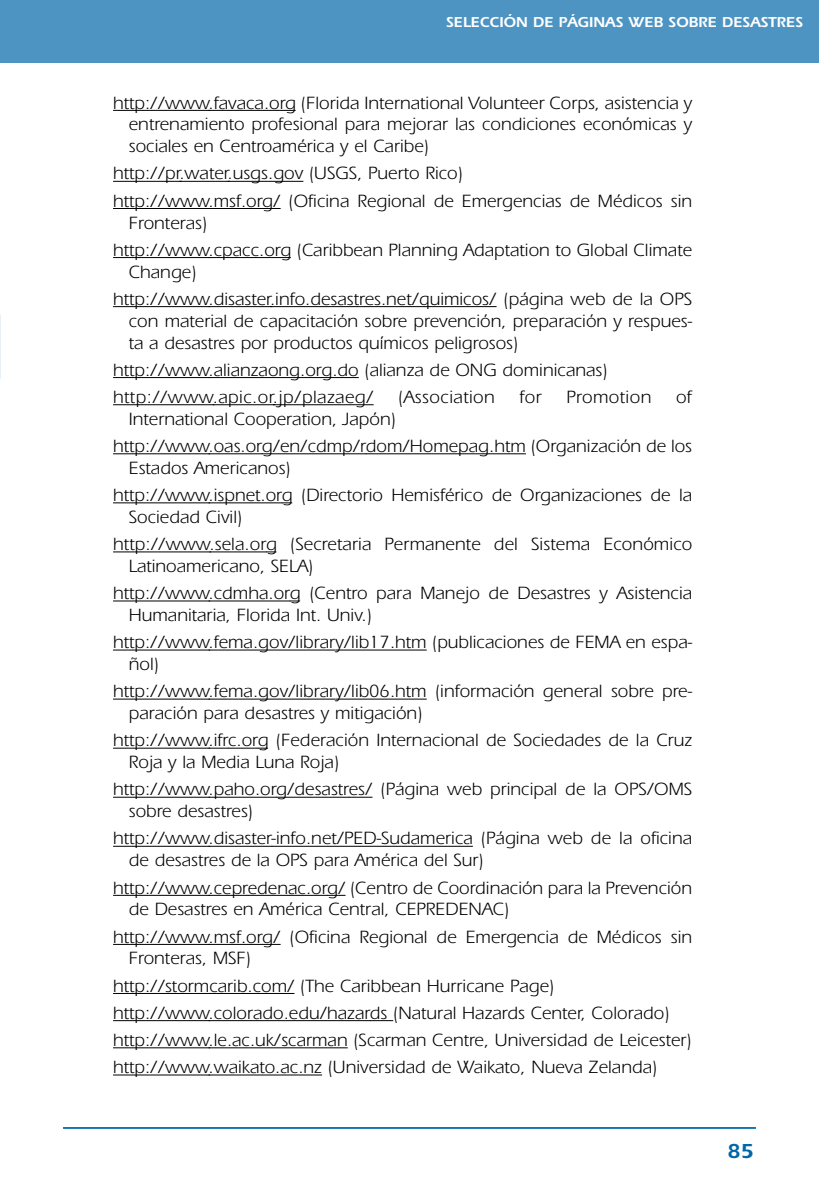
<style>
.page{position:relative;width:819px;height:1191px;background:#fff}
.page>*{position:absolute;margin:0;border:0;box-sizing:border-box;transform-origin:0 0}
.t1{font:600 21px "Itc Eras";color:#0067aa}
.t2{font:18.38px/27.1px "Itc Eras";color:#000}
.t3{font:18.38px "Itc Eras";letter-spacing:.02em;color:#000}
.t4{font:600 14.88px "Itc Eras";color:#fff}
</style>
<div class="page">
<div style="left:0;top:0;width:819px;height:63px;background:#4d94c3"></div>
<hr style="left:63px;top:1127px;width:693px;height:1px;background:#0067aa">
<hr style="left:113px;top:110px;width:97px;height:1px;background:#000">
<hr style="left:208px;top:110px;width:78px;height:1px;background:#000">
<hr style="left:113px;top:181px;width:69px;height:1px;background:#000">
<hr style="left:179px;top:181px;width:51px;height:1px;background:#000">
<hr style="left:227px;top:181px;width:76px;height:1px;background:#000">
<hr style="left:113px;top:208px;width:97px;height:1px;background:#000">
<hr style="left:208px;top:208px;width:55px;height:1px;background:#000">
<svg style="left:263px;top:208px;width:17px;height:1px"></svg>
<hr style="left:113px;top:257px;width:97px;height:1px;background:#000">
<hr style="left:208px;top:257px;width:73px;height:1px;background:#000">
<hr style="left:113px;top:306px;width:97px;height:1px;background:#000">
<hr style="left:208px;top:306px;width:64px;height:1px;background:#000">
<hr style="left:270px;top:306px;width:95px;height:1px;background:#000">
<hr style="left:364px;top:306px;width:132px;height:1px;background:#000">
<hr style="left:113px;top:377px;width:97px;height:1px;background:#000">
<hr style="left:208px;top:377px;width:114px;height:1px;background:#000">
<hr style="left:321px;top:377px;width:38px;height:1px;background:#000">
<hr style="left:113px;top:404px;width:101px;height:1px;background:#000">
<hr style="left:213px;top:404px;width:62px;height:1px;background:#000">
<hr style="left:273px;top:404px;width:100px;height:1px;background:#000">
<hr style="left:113px;top:453px;width:97px;height:1px;background:#000">
<hr style="left:208px;top:453px;width:54px;height:1px;background:#000">
<hr style="left:262px;top:453px;width:104px;height:1px;background:#000">
<hr style="left:366px;top:453px;width:160px;height:1px;background:#000">
<hr style="left:113px;top:502px;width:97px;height:1px;background:#000">
<hr style="left:208px;top:502px;width:74px;height:1px;background:#000">
<hr style="left:113px;top:551px;width:98px;height:1px;background:#000">
<hr style="left:209px;top:551px;width:57px;height:1px;background:#000">
<hr style="left:113px;top:600px;width:97px;height:1px;background:#000">
<hr style="left:208px;top:600px;width:82px;height:1px;background:#000">
<hr style="left:113px;top:649px;width:97px;height:1px;background:#000">
<hr style="left:208px;top:649px;width:127px;height:1px;background:#000">
<hr style="left:335px;top:649px;width:91px;height:1px;background:#000">
<hr style="left:113px;top:698px;width:97px;height:1px;background:#000">
<hr style="left:208px;top:698px;width:127px;height:1px;background:#000">
<hr style="left:335px;top:698px;width:91px;height:1px;background:#000">
<hr style="left:113px;top:747px;width:97px;height:1px;background:#000">
<svg style="left:208px;top:747px;width:20px;height:1px"></svg>
<hr style="left:228px;top:747px;width:30px;height:1px;background:#000">
<hr style="left:113px;top:796px;width:97px;height:1px;background:#000">
<hr style="left:208px;top:796px;width:69px;height:1px;background:#000">
<hr style="left:276px;top:796px;width:73px;height:1px;background:#000">
<svg style="left:349px;top:796px;width:23px;height:1px"></svg>
<hr style="left:113px;top:846px;width:97px;height:1px;background:#000">
<hr style="left:208px;top:846px;width:64px;height:1px;background:#000">
<hr style="left:271px;top:846px;width:202px;height:1px;background:#000">
<hr style="left:113px;top:895px;width:97px;height:1px;background:#000">
<hr style="left:208px;top:895px;width:40px;height:1px;background:#000">
<hr style="left:248px;top:895px;width:80px;height:1px;background:#000">
<svg style="left:327px;top:895px;width:18px;height:1px"></svg>
<hr style="left:113px;top:944px;width:97px;height:1px;background:#000">
<hr style="left:208px;top:944px;width:55px;height:1px;background:#000">
<svg style="left:262px;top:944px;width:18px;height:1px"></svg>
<hr style="left:113px;top:993px;width:81px;height:1px;background:#000">
<hr style="left:194px;top:993px;width:100px;height:1px;background:#000">
<hr style="left:113px;top:1020px;width:97px;height:1px;background:#000">
<hr style="left:208px;top:1020px;width:162px;height:1px;background:#000">
<svg style="left:370px;top:1020px;width:23px;height:1px"></svg>
<hr style="left:113px;top:1047px;width:97px;height:1px;background:#000">
<hr style="left:208px;top:1047px;width:104px;height:1px;background:#000">
<hr style="left:312px;top:1047px;width:36px;height:1px;background:#000">
<hr style="left:113px;top:1074px;width:97px;height:1px;background:#000">
<hr style="left:208px;top:1074px;width:114px;height:1px;background:#000">
<hr style="left:0;top:378px;width:1px;height:63px;background:#e6f0f6">
<hr style="left:0;top:315px;width:1px;height:63px;background:#e6f0f6">
<p class="t4" style="left:446px;top:17px;width:358px">SELECCIÓN DE PÁGINAS WEB SOBRE DESASTRES</p>
<p class="t2" style="left:129px;top:93px;width:565px;line-height:21.9px;text-align:justify;text-indent:-16px">http://www.favaca.org (Florida International Volunteer Corps, asistencia y entrenamiento profesional para mejorar las condiciones económicas y sociales en Centroamérica y el Caribe)</p>
<p class="t2" style="left:113px;top:162px;width:580px">http://pr.water.usgs.gov (USGS, Puerto Rico)<br>http://www.msf.org/ (Oficina Regional de Emergencias de Médicos sin</p>
<p class="t2" style="left:113px;top:211px;width:580px;text-indent:16px">Fronteras)<br>http://www.cpacc.org (Caribbean Planning Adaptation to Global Climate</p>
<p class="t2" style="left:113px;top:260px;width:580px;text-indent:16px">Change)<br>http://www.disaster.info.desastres.net/quimicos/ (página web de la OPS</p>
<p class="t2" style="left:129px;top:311px;width:565px;line-height:21.9px">con material de capacitación sobre prevención, preparación y respues&shy;ta a desastres por productos químicos peligrosos)</p>
<p class="t2" style="left:113px;top:358px;width:496px">http://www.alianzaong.org.do (alianza de ONG dominicanas) http://www.apic.or.jp/plazaeg/</p>
<p class="t3" style="left:398px;top:391px;width:98px">(Association</p>
<p class="t2" style="left:519px;top:385px;width:24px">for</p>
<p class="t3" style="left:566px;top:391px;width:86px">Promotion</p>
<p class="t2" style="left:676px;top:385px;width:17px">of</p>
<p class="t2" style="left:113px;top:407px;width:580px;text-indent:16px">International Cooperation, Japón) http://www.oas.org/en/cdmp/rdom/Homepag.htm (Organización de los</p>
<p class="t2" style="left:113px;top:456px;width:580px;text-indent:16px">Estados Americanos)<br>http://www.ispnet.org (Directorio Hemisférico de Organizaciones de la</p>
<p class="t2" style="left:113px;top:505px;width:581px;text-indent:16px">Sociedad Civil)<br>http://www.sela.org (Secretaria Permanente del Sistema Económico</p>
<p class="t2" style="left:113px;top:554px;width:580px;text-indent:16px">Latinoamericano, SELA)<br>http://www.cdmha.org (Centro para Manejo de Desastres y Asistencia</p>
<p class="t2" style="left:113px;top:603px;width:580px;text-indent:16px">Humanitaria, Florida Int. Univ.)<br>http://www.fema.gov/library/lib17.htm (publicaciones de FEMA en espa-</p>
<p class="t2" style="left:113px;top:652px;width:580px;text-indent:16px">ñol)<br>http://www.fema.gov/library/lib06.htm (información general sobre pre-</p>
<p class="t2" style="left:113px;top:701px;width:580px;text-indent:16px">paración para desastres y mitigación)<br>http://www.ifrc.org (Federación Internacional de Sociedades de la Cruz</p>
<p class="t2" style="left:113px;top:750px;width:580px;text-indent:16px">Roja y la Media Luna Roja)<br>http://www.paho.org/desastres/ (Página web principal de la OPS/OMS</p>
<p class="t2" style="left:113px;top:799px;width:580px;text-indent:16px">sobre desastres)<br>http://www.disaster-info.net/PED-Sudamerica (Página web de la oficina</p>
<p class="t2" style="left:113px;top:848px;width:580px;text-indent:16px">de desastres de la OPS para América del Sur) http://www.cepredenac.org/ (Centro de Coordinación para la Prevención</p>
<p class="t2" style="left:113px;top:897px;width:580px;text-indent:16px">de Desastres en América Central, CEPREDENAC)<br>http://www.msf.org/ (Oficina Regional de Emergencia de Médicos sin</p>
<p class="t2" style="left:113px;top:946px;width:580px;text-indent:16px">Fronteras, MSF)<br>http://stormcarib.com/ (The Caribbean Hurricane Page) http://www.colorado.edu/hazards (Natural Hazards Center, Colorado) http://www.le.ac.uk/scarman (Scarman Centre, Universidad de Leicester) http://www.waikato.ac.nz (Universidad de Waikato, Nueva Zelanda)</p>
<p class="t1" style="left:727px;top:1144px;width:28px">85</p>
</div>
